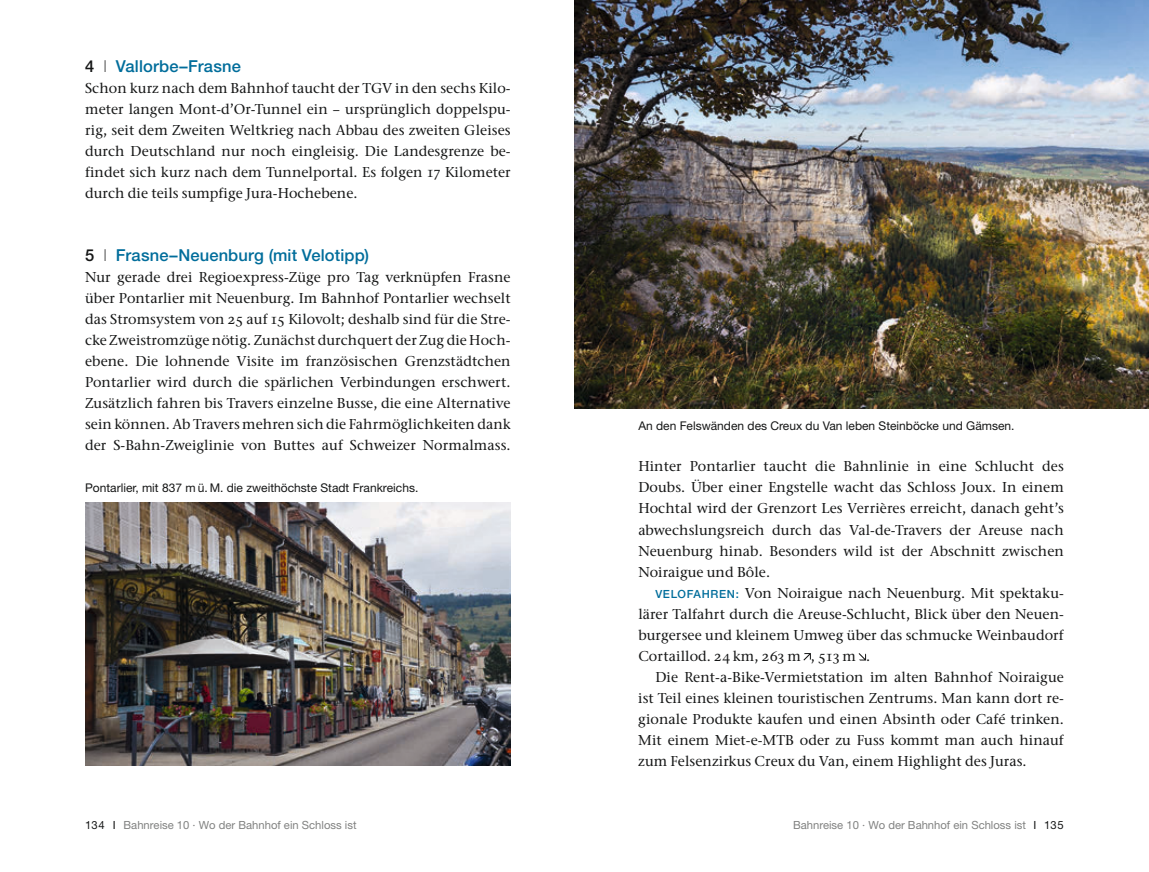
<style>
.page{position:relative;width:1149px;height:872px;background:#fff}
.page>*{position:absolute;margin:0;border:0;box-sizing:border-box;transform-origin:0 0}
.t1{font:500 16.5px "Helvetica Neue LT Std";letter-spacing:.01em;color:#006d9b}
.t2{font:500 14.25px/21px "Stone Serif OSITC";letter-spacing:.005em;color:#151616;text-align:justify}
.t3{font:12px "Helvetica Neue LT Std";color:#151616}
.t4{font:11.25px "Helvetica Neue LT Std";color:#818281}
.s1{color:#151616}
.s2{font-weight:100;color:#151616}
.s3{font-family:"Helvetica Neue LT Std";font-size:11.25px;color:#006d9b}
</style>
<div class="page">
<svg style="left:803px;top:653px;width:7px;height:7px"></svg>
<svg style="left:858px;top:653px;width:7px;height:7px"></svg>
<img style="left:574px;top:0;width:574px;height:409px">
<img style="left:85px;top:503px;width:425px;height:262px">
<p class="t1" style="left:85px;top:57px;width:157px"><span class="s1">4</span> <span class="s2">I</span> Vallorbe–Frasne</p>
<p class="t2" style="left:85px;top:78px;width:427px">Schon kurz nach dem Bahnhof taucht der TGV in den sechs Kilo&shy;meter langen Mont-d’Or-Tunnel ein – ursprünglich doppelspu&shy;rig, seit dem Zweiten Weltkrieg nach Abbau des zweiten Gleises durch Deutschland nur noch eingleisig. Die Landesgrenze be&shy;findet sich kurz nach dem Tunnelportal. Es folgen 17 Kilometer durch die teils sumpfige Jura-Hochebene.</p>
<p class="t1" style="left:85px;top:246px;width:285px"><span class="s1">5</span> <span class="s2">I</span> Frasne–Neuenburg (mit Velotipp)</p>
<p class="t2" style="left:85px;top:267px;width:427px">Nur gerade drei Regioexpress-Züge pro Tag verknüpfen Frasne über Pontarlier mit Neuenburg. Im Bahnhof Pontarlier wechselt das Stromsystem von 25 auf 15 Kilovolt; deshalb sind für die Stre&shy;cke Zweistromzüge nötig. Zunächst durchquert der Zug die Hoch&shy;ebene. Die lohnende Visite im französischen Grenzstädtchen Pontarlier wird durch die spärlichen Verbindungen erschwert.<br>Zusätzlich fahren bis Travers einzelne Busse, die eine Alternative sein können. Ab Travers mehren sich die Fahrmöglichkeiten dank der S-Bahn-Zweiglinie von Buttes auf Schweizer Normalmass.</p>
<p class="t3" style="left:85px;top:481px;width:334px">Pontarlier, mit 837 m ü. M. die zweithöchste Stadt Frankreichs.</p>
<p class="t3" style="left:638px;top:418px;width:377px">An den Felswänden des Creux du Van leben Steinböcke und Gämsen.</p>
<p class="t2" style="left:638px;top:456px;width:427px">Hinter Pontarlier taucht die Bahnlinie in eine Schlucht des Doubs. Über einer Engstelle wacht das Schloss Joux. In einem Hochtal wird der Grenzort Les Verrières erreicht, danach geht’s abwechslungsreich durch das Val-de-Travers der Areuse nach Neuenburg hinab. Besonders wild ist der Abschnitt zwischen Noiraigue und Bôle.</p>
<p class="t2" style="left:638px;top:582px;width:427px;text-indent:17px"><span class="s3">VELOFAHREN:</span> Von Noiraigue nach Neuenburg. Mit spektaku&shy;lärer Talfahrt durch die Areuse-Schlucht, Blick über den Neuen&shy;burgersee und kleinem Umweg über das schmucke Weinbaudorf Cortaillod. 24 km, 263 m , 513 m .</p>
<p class="t2" style="left:638px;top:666px;width:427px;text-indent:17px">Die Rent-a-Bike-Vermietstation im alten Bahnhof Noiraigue ist Teil eines kleinen touristischen Zentrums. Man kann dort re&shy;gionale Produkte kaufen und einen Absinth oder Café trinken.<br>Mit einem Miet-e-MTB oder zu Fuss kommt man auch hinauf zum Felsenzirkus Creux du Van, einem Highlight des Juras.</p>
<p class="t4" style="left:85px;top:818px;width:273px"><span class="s1">134 I</span> Bahnreise 10 · Wo der Bahnhof ein Schloss ist</p>
<p class="t4" style="left:792px;top:818px;width:272px">Bahnreise 10 · Wo der Bahnhof ein Schloss ist <span class="s1">I 135</span></p>
</div>
